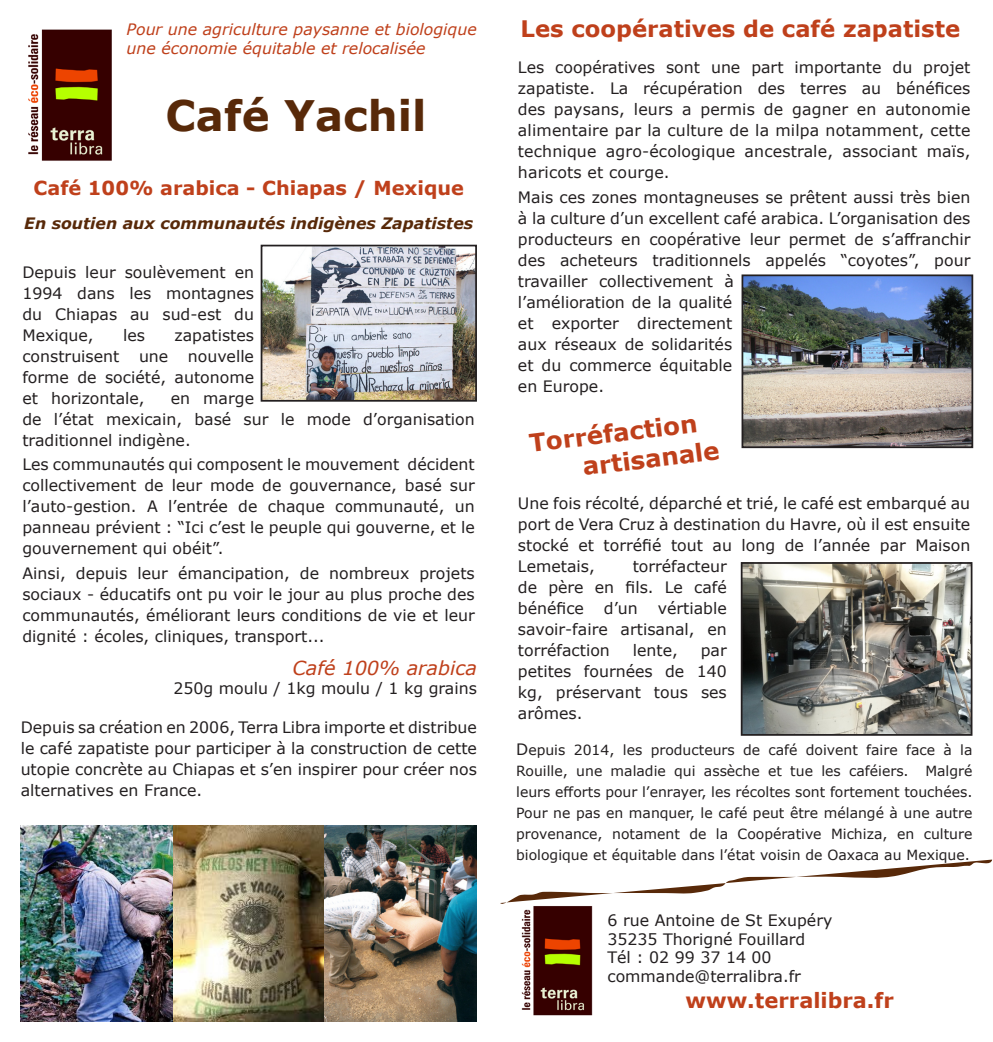
<style>
.page{position:relative;width:993px;height:1042px;background:#fff}
.page>*{position:absolute;margin:0;border:0;box-sizing:border-box;transform-origin:0 0}
.t1{font:700 42px "Verdana";color:#582909}
.t2{font:700 24.5px "Verdana";color:#bf401b}
.t3{font:700 22.75px "Verdana";color:#bf401b}
.t4{font:700 21px "Verdana";color:#bf401b}
.t5{font:700 19.25px "Verdana";color:#bf401b}
.t6{font:italic 19.25px "Verdana";color:#bf401b}
.t7{font:15.75px/21px "Verdana";color:#231f20;text-align:justify}
.t8{font:italic 15.75px/18.9px "Verdana";color:#bf401b}
.t9{font:italic 700 15.75px "Verdana";color:#582909}
.t10{font:14px/21px "Verdana";color:#231f20;text-align:justify}
.s1{font-size:15.75px}
</style>
<div class="page">
<img style="left:28px;top:29px;width:84px;height:132px">
<img style="left:21px;top:825px;width:456px;height:196px">
<img style="left:263px;top:248px;width:211px;height:151px">
<div style="left:260px;top:245px;width:217px;height:157px;border:2px solid #231f20"></div>
<img style="left:521px;top:907px;width:72px;height:109px">
<svg style="left:500px;top:859px;width:491px;height:48px"></svg>
<img style="left:744px;top:277px;width:225px;height:168px">
<div style="left:741px;top:274px;width:231px;height:174px;border:2px solid #231f20"></div>
<img style="left:743px;top:565px;width:226px;height:168px">
<div style="left:740px;top:562px;width:232px;height:174px;border:2px solid #231f20"></div>
<p class="t8" style="left:126px;top:20px;width:351px">Pour une agriculture paysanne et biologique une économie équitable et relocalisée</p>
<p class="t1" style="left:165px;top:86px;width:262px">Café Yachil</p>
<p class="t5" style="left:34px;top:174px;width:432px">Café 100% arabica - Chiapas / Mexique</p>
<p class="t9" style="left:24px;top:212px;width:450px">En soutien aux communautés indigènes Zapatistes</p>
<p class="t7" style="left:22px;top:261px;width:233px">Depuis leur soulèvement en 1994 dans les montagnes du Chiapas au sud-est du Mexique,</p>
<p class="t7" style="left:123px;top:324px;width:23px">les</p>
<p class="t7" style="left:22px;top:324px;width:233px;text-indent:152px">zapatistes construisent une nouvelle forme de société, autonome et horizontale,</p>
<p class="t7" style="left:22px;top:387px;width:453px;text-align:left;text-indent:148px">en marge<br>de l’état mexicain, basé sur le mode d’organisation traditionnel indigène.</p>
<p class="t7" style="left:22px;top:454px;width:453px">Les communautés qui composent le mouvement décident collectivement de leur mode de gouvernance, basé sur l’auto-gestion. A l’entrée de chaque communauté, un panneau prévient : “Ici c’est le peuple qui gouverne, et le gouvernement qui obéit”.</p>
<p class="t7" style="left:22px;top:562px;width:453px">Ainsi, depuis leur émancipation, de nombreux projets sociaux - éducatifs ont pu voir le jour au plus proche des communautés, éméliorant leurs conditions de vie et leur dignité : écoles, cliniques, transport...</p>
<p class="t6" style="left:292px;top:654px;width:186px">Café 100% arabica</p>
<p class="t7" style="left:173px;top:677px;width:305px">250g moulu / 1kg moulu / 1 kg grains</p>
<p class="t7" style="left:21px;top:717px;width:457px">Depuis sa création en 2006, Terra Libra importe et distribue le café zapatiste pour participer à la construction de cette utopie concrète au Chiapas et s’en inspirer pour créer nos alternatives en France.</p>
<p class="t3" style="left:520px;top:13px;width:441px">Les coopératives de café zapatiste</p>
<p class="t7" style="left:518px;top:57px;width:454px">Les coopératives sont une part importante du projet zapatiste. La récupération des terres au bénéfices des paysans, leurs a permis de gagner en autonomie alimentaire par la culture de la milpa notamment, cette technique agro-écologique ancestrale, associant maïs, haricots et courge.</p>
<p class="t7" style="left:518px;top:186px;width:454px;text-align:left">Mais ces zones montagneuses se prêtent aussi très bien à la culture d’un excellent café arabica. L’organisation des producteurs en coopérative leur permet de s’affranchir des acheteurs traditionnels appelés “coyotes”, pour travailler collectivement à<br>l’amélioration de la qualité<br>et exporter directement<br>aux réseaux de solidarités<br>et du commerce équitable<br>en Europe.</p>
<p class="t2" style="left:527px;top:426px;width:171px;rotate:-7deg">Torréfaction</p>
<p class="t2" style="left:580px;top:449px;width:139px;rotate:-7deg">artisanale</p>
<p class="t7" style="left:518px;top:493px;width:453px">Une fois récolté, déparché et trié, le café est embarqué au port de Vera Cruz à destination du Havre, où il est ensuite stocké et torréfié tout au long de l’année par Maison Lemetais,</p>
<p class="t7" style="left:518px;top:556px;width:210px;text-indent:115px">torréfacteur de père en fils. Le café bénéfice</p>
<p class="t7" style="left:518px;top:598px;width:210px;text-indent:140px">vértiable savoir-faire artisanal, en torréfaction</p>
<p class="t7" style="left:603px;top:598px;width:35px">d’un</p>
<p class="t7" style="left:632px;top:640px;width:46px">lente,</p>
<p class="t7" style="left:518px;top:640px;width:210px;text-indent:183px">par petites fournées de 140 kg, préservant tous ses arômes.</p>
<p class="t10" style="left:516px;top:739px;width:457px"><span class="s1">D</span>epuis 2014, les producteurs de café doivent faire face à la Rouille, une maladie qui assèche et tue les caféiers. Malgré leurs efforts pour l’enrayer, les récoltes sont fortement touchées.<br>Pour ne pas en manquer, le café peut être mélangé à une autre provenance, notament de la Coopérative Michiza, en culture biologique et équitable dans l’état voisin de Oaxaca au Mexique.</p>
<p class="t7" style="left:607px;top:909px;width:226px">6 rue Antoine de St Exupéry</p>
<p class="t7" style="left:607px;top:928px;width:199px">35235 Thorigné Fouillard</p>
<p class="t7" style="left:607px;top:947px;width:165px">Tél : 02 99 37 14 00</p>
<p class="t7" style="left:607px;top:966px;width:195px">commande@terralibra.fr</p>
<p class="t4" style="left:685px;top:985px;width:210px">www.terralibra.fr</p>
</div>
